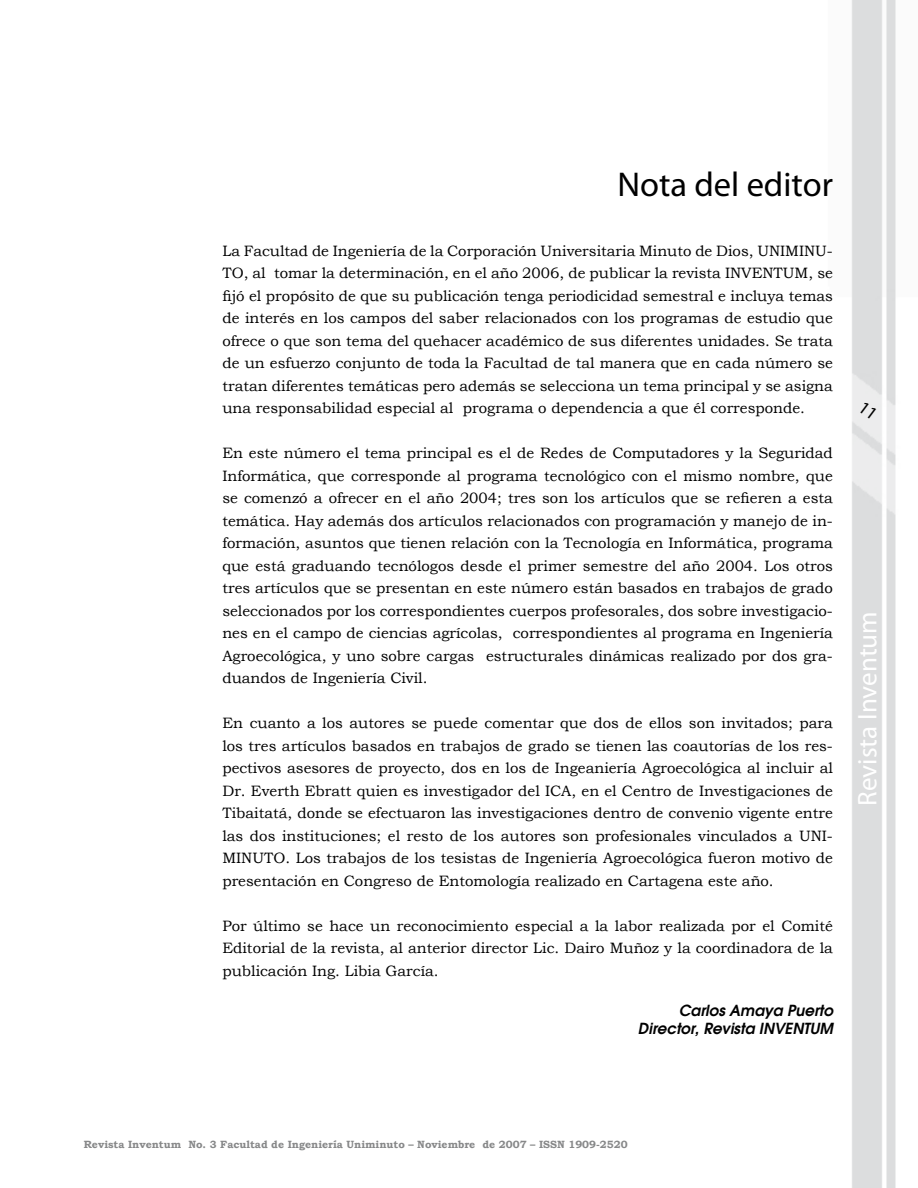
<style>
.page{position:relative;width:918px;height:1188px;background:#fff}
.page>*{position:absolute;margin:0;border:0;box-sizing:border-box;transform-origin:0 0}
.t1{font:34.5px "Myriad Pro";color:#000}
.t2{font:27px "Myriad Pro";color:#fff}
.t3{font:15px/22.5px "Bookman Old Style";color:#000;text-align:justify}
.t4{font:italic 600 15px/18px "Avant Garde";color:#000;text-align:right}
.t5{font:700 10.5px "Bookman Old Style";color:#878889}
</style>
<div class="page">
<img style="left:852px;top:0;width:44px;height:1188px">
<svg style="left:859px;top:401px;width:17px;height:18px"></svg>
<h1 class="t1" style="left:618px;top:163px;width:217px">Nota del editor</h1>
<p class="t3" style="left:222px;top:239px;width:612px">La Facultad de Ingeniería de la Corporación Universitaria Minuto de Dios, UNIMINU-TO, al tomar la determinación, en el año 2006, de publicar la revista INVENTUM, se fijó el propósito de que su publicación tenga periodicidad semestral e incluya temas de interés en los campos del saber relacionados con los programas de estudio que ofrece o que son tema del quehacer académico de sus diferentes unidades. Se trata de un esfuerzo conjunto de toda la Facultad de tal manera que en cada número se tratan diferentes temáticas pero además se selecciona un tema principal y se asigna una responsabilidad especial al programa o dependencia a que él corresponde.</p>
<p class="t3" style="left:222px;top:442px;width:612px">En este número el tema principal es el de Redes de Computadores y la Seguridad Informática, que corresponde al programa tecnológico con el mismo nombre, que se comenzó a ofrecer en el año 2004; tres son los artículos que se refieren a esta temática. Hay además dos artículos relacionados con programación y manejo de in&shy;formación, asuntos que tienen relación con la Tecnología en Informática, programa que está graduando tecnólogos desde el primer semestre del año 2004. Los otros tres artículos que se presentan en este número están basados en trabajos de grado seleccionados por los correspondientes cuerpos profesorales, dos sobre investigacio&shy;nes en el campo de ciencias agrícolas, correspondientes al programa en Ingeniería Agroecológica, y uno sobre cargas estructurales dinámicas realizado por dos gra&shy;duandos de Ingeniería Civil.</p>
<p class="t3" style="left:222px;top:712px;width:612px">En cuanto a los autores se puede comentar que dos de ellos son invitados; para los tres artículos basados en trabajos de grado se tienen las coautorías de los res&shy;pectivos asesores de proyecto, dos en los de Ingeaniería Agroecológica al incluir al Dr. Everth Ebratt quien es investigador del ICA, en el Centro de Investigaciones de Tibaitatá, donde se efectuaron las investigaciones dentro de convenio vigente entre las dos instituciones; el resto de los autores son profesionales vinculados a UNI-MINUTO. Los trabajos de los tesistas de Ingeniería Agroecológica fueron motivo de presentación en Congreso de Entomología realizado en Cartagena este año.</p>
<p class="t3" style="left:222px;top:914px;width:612px">Por último se hace un reconocimiento especial a la labor realizada por el Comité Editorial de la revista, al anterior director Lic. Dairo Muñoz y la coordinadora de la publicación Ing. Libia García.</p>
<p class="t4" style="left:638px;top:1001px;width:197px">Carlos Amaya Puerto<br>Director, Revista INVENTUM</p>
<h2 class="t2" style="left:851px;top:806px;width:196px;rotate:-90deg">Revista Inventum</h2>
<p class="t5" style="left:84px;top:1137px;width:545px">Revista Inventum No. 3 Facultad de Ingeniería Uniminuto – Noviembre de 2007 – ISSN 1909-2520</p>
</div>
